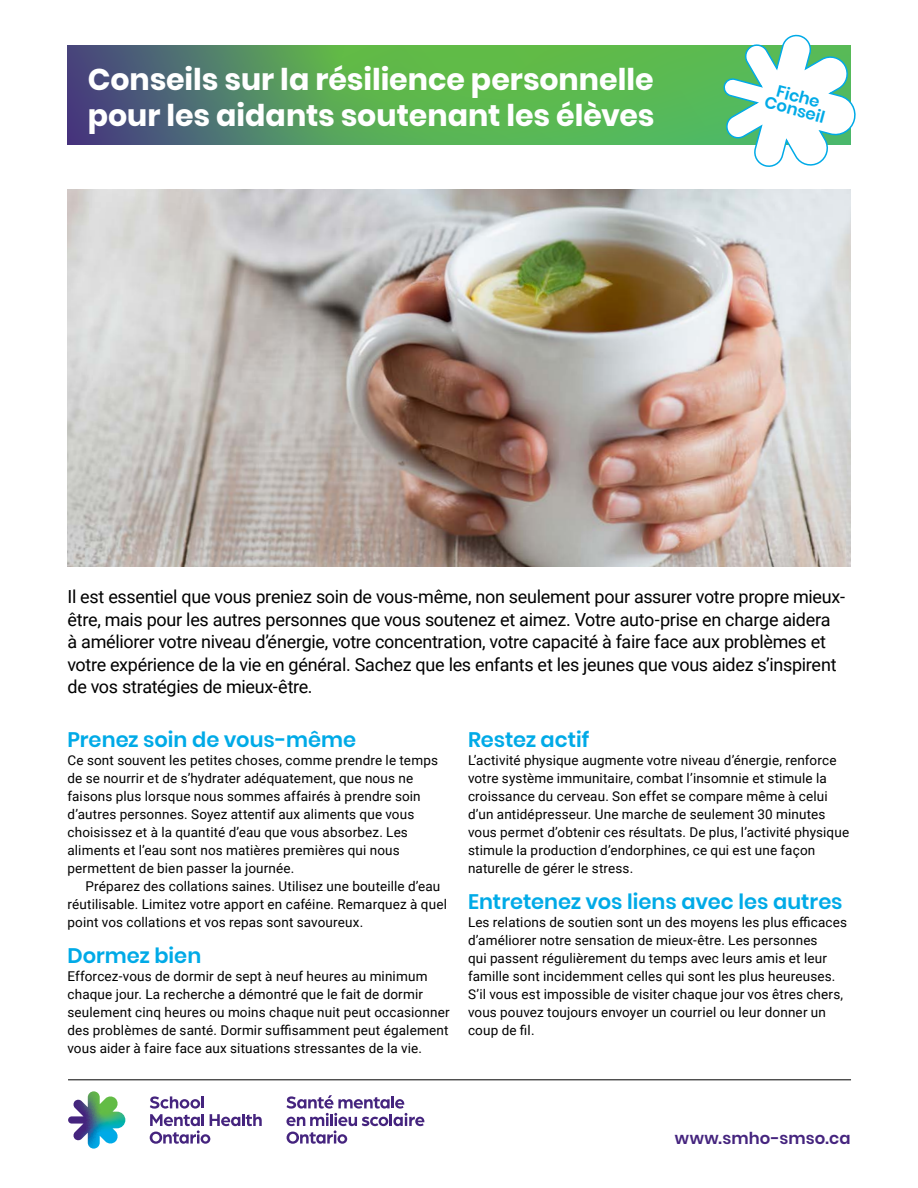
<style>
.page{position:relative;width:918px;height:1188px;background:#fff}
.page>*{position:absolute;margin:0;border:0;box-sizing:border-box;transform-origin:0 0}
.Appendix_Title{font:700 30px/36px "Poppins";color:#fff}
.Hed_2{font:600 21px "Poppins";color:#00aae7}
.ToC_-_Primary{font:18px/22.5px "Roboto";letter-spacing:-.02em;color:#000}
.ToC_-_Secondary{font:600 16.5px "Poppins";letter-spacing:.005em;color:#45247e}
.Appendix_Title-2{font:600 16.5px "Poppins";color:#00aae7}
.Text_without_indent{font:13.5px/18px "Roboto";letter-spacing:.01em;color:#000}
.Text_with_indent{font:13.5px/18px "Roboto";letter-spacing:.01em;color:#000}
</style>
<div class="page">
<img style="left:68px;top:189px;width:782px;height:378px">
<svg style="left:68px;top:45px;width:653px;height:99px;background:#569c5c"></svg>
<svg style="left:68px;top:1091px;width:57px;height:58px"></svg>
<svg style="left:286px;top:1095px;width:138px;height:49px"></svg>
<svg style="left:150px;top:1096px;width:112px;height:48px"></svg>
<hr style="left:68px;top:1080px;width:783px;height:1px;background:#000">
<svg style="left:721px;top:34px;width:135px;height:133px"></svg>
<p class="Appendix_Title" style="left:88px;top:62px;width:568px">Conseils sur la résilience personnelle pour les aidants soutenant les élèves</p>
<p class="Appendix_Title-2" style="left:779px;top:81px;width:46px;rotate:15deg">Fiche</p>
<p class="Appendix_Title-2" style="left:768px;top:92px;width:63px;rotate:15deg">Conseil</p>
<p class="ToC_-_Primary" style="left:68px;top:585px;width:779px">Il est essentiel que vous preniez soin de vous-même, non seulement pour assurer votre propre mieux&shy;être, mais pour les autres personnes que vous soutenez et aimez. Votre auto-prise en charge aidera à améliorer votre niveau d’énergie, votre concentration, votre capacité à faire face aux problèmes et votre expérience de la vie en général. Sachez que les enfants et les jeunes que vous aidez s’inspirent de vos stratégies de mieux-être.</p>
<p class="Hed_2" style="left:468px;top:727px;width:123px">Restez actif</p>
<p class="Text_without_indent" style="left:468px;top:751px;width:383px">L’activité physique augmente votre niveau d’énergie, renforce votre système immunitaire, combat l’insomnie et stimule la croissance du cerveau. Son effet se compare même à celui d’un antidépresseur. Une marche de seulement 30 minutes vous permet d’obtenir ces résultats. De plus, l’activité physique stimule la production d’endorphines, ce qui est une façon naturelle de gérer le stress.</p>
<p class="Hed_2" style="left:468px;top:889px;width:376px">Entretenez vos liens avec les autres</p>
<p class="Text_without_indent" style="left:468px;top:913px;width:381px">Les relations de soutien sont un des moyens les plus efficaces d’améliorer notre sensation de mieux-être. Les personnes<br>qui passent régulièrement du temps avec leurs amis et leur famille sont incidemment celles qui sont les plus heureuses.<br>S’il vous est impossible de visiter chaque jour vos êtres chers, vous pouvez toujours envoyer un courriel ou leur donner un coup de fil.</p>
<p class="Hed_2" style="left:68px;top:727px;width:290px">Prenez soin de vous-même</p>
<p class="Text_without_indent" style="left:68px;top:751px;width:372px">Ce sont souvent les petites choses, comme prendre le temps de se nourrir et de s’hydrater adéquatement, que nous ne faisons plus lorsque nous sommes affairés à prendre soin d’autres personnes. Soyez attentif aux aliments que vous choisissez et à la quantité d’eau que vous absorbez. Les aliments et l’eau sont nos matières premières qui nous permettent de bien passer la journée.</p>
<p class="Text_with_indent" style="left:68px;top:877px;width:381px;text-indent:18px">Préparez des collations saines. Utilisez une bouteille d’eau réutilisable. Limitez votre apport en caféine. Remarquez à quel point vos collations et vos repas sont savoureux.</p>
<p class="Hed_2" style="left:68px;top:943px;width:135px">Dormez bien</p>
<p class="Text_without_indent" style="left:68px;top:967px;width:384px">Efforcez-vous de dormir de sept à neuf heures au minimum chaque jour. La recherche a démontré que le fait de dormir seulement cinq heures ou moins chaque nuit peut occasionner des problèmes de santé. Dormir suffisamment peut également vous aider à faire face aux situations stressantes de la vie.</p>
<p class="ToC_-_Secondary" style="left:675px;top:1128px;width:177px">www.smho-smso.ca</p>
</div>
